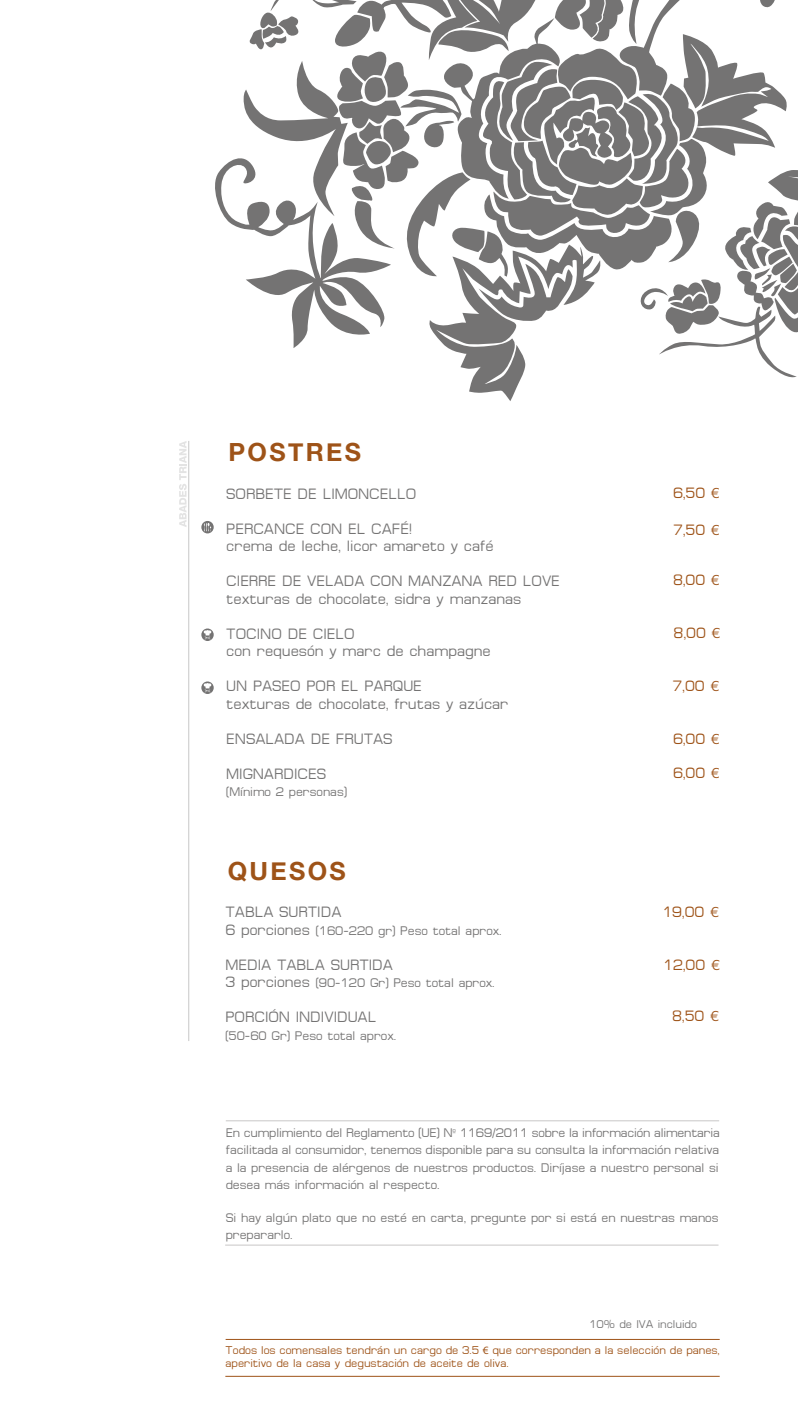
<style>
.page{position:relative;width:798px;height:1418px;background:#fff}
.page>*{position:absolute;margin:0;border:0;box-sizing:border-box;transform-origin:0 0}
.t1{font:700 25px "Helvetica Neue";letter-spacing:.095em;color:#9e5318}
.t2{font:15px/17.5px "Micro FLF";color:#747373}
.t3{font:15px "Micro FLF";color:#9e5318}
.t4{font:12.5px/17.5px "Micro FLF";color:#747373;text-align:justify}
.t5{font:11.25px/12.5px "Micro FLF";letter-spacing:.01em;color:#9e5318}
.t6{font:11.25px "Micro FLF";color:#747373}
.s1{font-size:15px}
.s2{font-family:"Orator Std"}
.s3{font-family:"Myriad Pro"}
</style>
<div class="page">
<svg style="left:215px;top:0;width:582px;height:401px"></svg>
<hr style="left:188px;top:441px;width:1px;height:600px;background:#c8c7c7">
<svg style="left:179px;top:441px;width:7px;height:86px"></svg>
<hr style="left:226px;top:1120px;width:492px;height:1px;background:#c8c7c7">
<hr style="left:225px;top:1244px;width:493px;height:1px;background:#c8c7c7">
<hr style="left:225px;top:1338px;width:494px;height:1px;background:#9e5318">
<hr style="left:225px;top:1375px;width:494px;height:1px;background:#9e5318">
<svg style="left:201px;top:521px;width:13px;height:12px"></svg>
<svg style="left:204px;top:523px;width:7px;height:8px"></svg>
<svg style="left:201px;top:628px;width:13px;height:13px"></svg>
<svg style="left:204px;top:630px;width:7px;height:9px"></svg>
<svg style="left:201px;top:681px;width:13px;height:13px"></svg>
<svg style="left:204px;top:683px;width:7px;height:9px"></svg>
<h1 class="t1" style="left:228px;top:432px;width:134px">POSTRES</h1>
<p class="t2" style="left:226px;top:485px;width:191px">SORBETE DE LIMONCELLO</p>
<p class="t2" style="left:226px;top:520px;width:269px">PERCANCE CON EL CAFÉ!<br>crema de leche, licor amareto y café</p>
<p class="t2" style="left:226px;top:572px;width:335px">CIERRE DE VELADA CON MANZANA RED LOVE texturas de chocolate, sidra y manzanas</p>
<p class="t2" style="left:226px;top:625px;width:266px">TOCINO DE CIELO<br>con requesón y marc de champagne</p>
<p class="t2" style="left:226px;top:677px;width:283px">UN PASEO POR EL PARQUE<br>texturas de chocolate, frutas y azúcar</p>
<p class="t2" style="left:226px;top:730px;width:168px">ENSALADA DE FRUTAS</p>
<p class="t2" style="left:226px;top:765px;width:101px">MIGNARDICES</p>
<p class="t4" style="left:226px;top:783px;width:122px">(Mínimo 2 personas)</p>
<h1 class="t1" style="left:227px;top:851px;width:120px">QUESOS</h1>
<p class="t2" style="left:225px;top:903px;width:117px">TABLA SURTIDA</p>
<p class="t4" style="left:225px;top:922px;width:277px"><span class="s1">6 porciones</span> (160-220 gr) Peso total aprox.</p>
<p class="t2" style="left:225px;top:956px;width:169px">MEDIA TABLA SURTIDA</p>
<p class="t4" style="left:225px;top:974px;width:270px"><span class="s1">3 porciones</span> (90-120 Gr) Peso total aprox.</p>
<p class="t2" style="left:225px;top:1008px;width:152px">PORCIÓN INDIVIDUAL</p>
<p class="t4" style="left:225px;top:1027px;width:172px">(50-60 Gr) Peso total aprox.</p>
<p class="t3" style="left:672px;top:485px;width:48px">6,50 <span class="s2">€</span></p>
<p class="t3" style="left:672px;top:522px;width:48px">7,50 <span class="s2">€</span></p>
<p class="t3" style="left:672px;top:572px;width:48px">8,00 <span class="s2">€</span></p>
<p class="t3" style="left:673px;top:625px;width:48px">8,00 <span class="s2">€</span></p>
<p class="t3" style="left:672px;top:678px;width:48px">7,00 <span class="s2">€</span></p>
<p class="t3" style="left:672px;top:731px;width:48px">6,00 <span class="s2">€</span></p>
<p class="t3" style="left:672px;top:765px;width:48px">6,00 <span class="s2">€</span></p>
<p class="t3" style="left:662px;top:903px;width:58px">19,00 <span class="s2">€</span></p>
<p class="t3" style="left:663px;top:957px;width:58px">12,00 <span class="s2">€</span></p>
<p class="t3" style="left:672px;top:1007px;width:48px">8,50 <span class="s2">€</span></p>
<p class="t4" style="left:226px;top:1123px;width:495px">En cumplimiento del Reglamento (UE) Nº 1169/2011 sobre la información alimentaria facilitada al consumidor, tenemos disponible para su consulta la información relativa a la presencia de alérgenos de nuestros productos. Diríjase a nuestro personal si desea más información al respecto.</p>
<p class="t4" style="left:226px;top:1208px;width:494px">Si hay algún plato que no esté en carta, pregunte por si está en nuestras manos prepararlo.</p>
<p class="t6" style="left:589px;top:1317px;width:109px">10% de IVA incluido</p>
<p class="t5" style="left:225px;top:1344px;width:495px">Todos los comensales tendrán un cargo de 3.5 <span class="s3">€</span> que corresponden a la selección de panes, aperitivo de la casa y degustación de aceite de oliva.</p>
</div>
